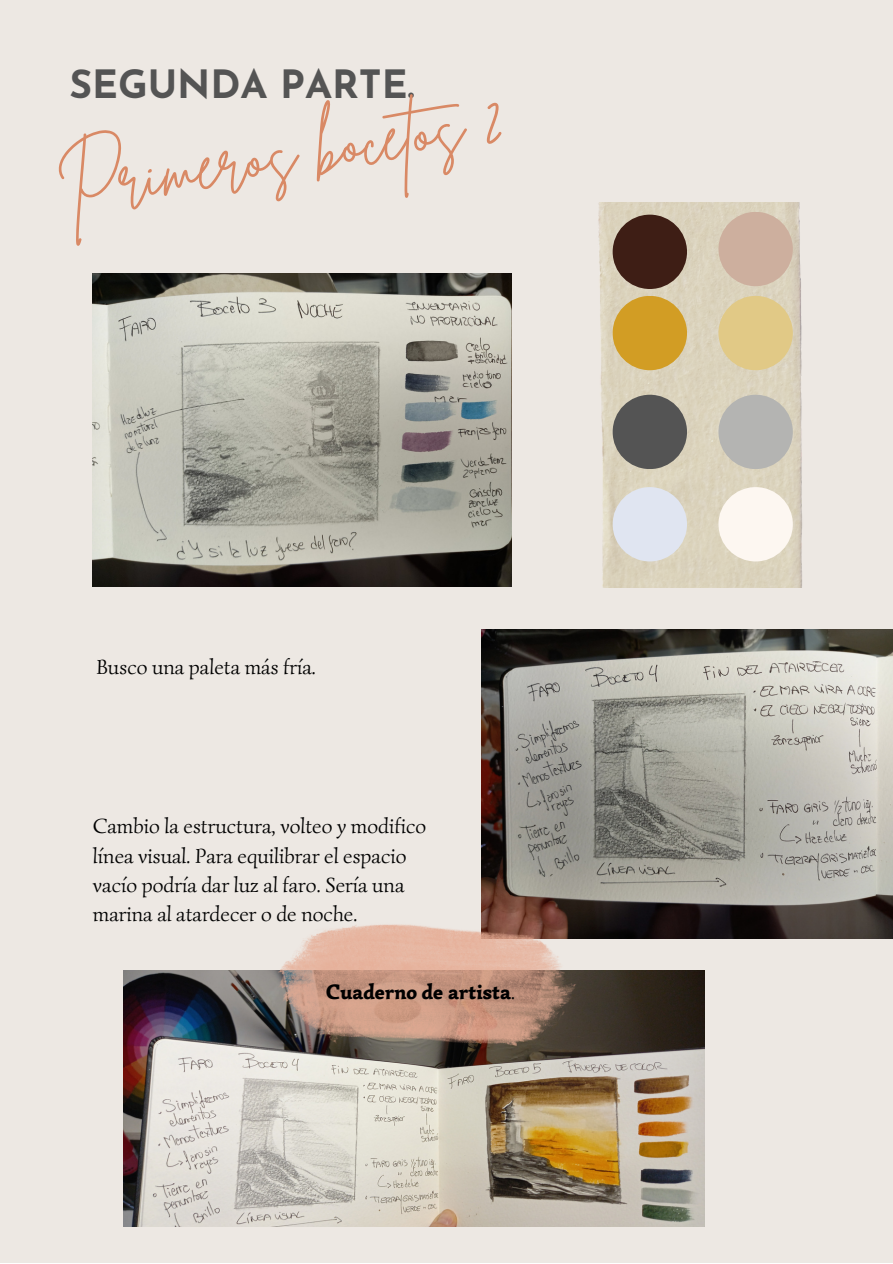
<style>
.page{position:relative;width:893px;height:1264px;background:#fff}
.page>*{position:absolute;margin:0;border:0;box-sizing:border-box;transform-origin:0 0}
.t1{font:69.3px "Brittany Signature";color:#d98965}
.t2{font:700 39px "Josefin Sans";color:#545454}
.t3{font:21px/29.2px "Simonetta";color:#000}
.t4{font:900 21px "Simonetta";color:#000}
.s1{font-weight:400}
</style>
<div class="page">
<div style="left:0;top:0;width:892px;height:1262px;background:#ede8e3"></div>
<img style="left:598px;top:203px;width:204px;height:384px">
<div style="left:612px;top:215px;width:75px;height:74px;background:#3e1e15;border-radius:50%"></div>
<div style="left:718px;top:212px;width:74px;height:74px;background:#cdaf9e;border-radius:50%"></div>
<div style="left:612px;top:296px;width:75px;height:74px;background:#d29d24;border-radius:50%"></div>
<div style="left:718px;top:395px;width:74px;height:74px;background:#b4b4b2;border-radius:50%"></div>
<img style="left:481px;top:630px;width:411px;height:308px">
<img style="left:93px;top:273px;width:418px;height:314px">
<img style="left:123px;top:970px;width:581px;height:256px">
<img style="left:274px;top:915px;width:305px;height:134px">
<div style="left:718px;top:487px;width:74px;height:74px;background:#fdf7f1;border-radius:50%"></div>
<div style="left:612px;top:395px;width:75px;height:74px;background:#545454;border-radius:50%"></div>
<div style="left:718px;top:296px;width:74px;height:74px;background:#e1c986;border-radius:50%"></div>
<div style="left:612px;top:487px;width:75px;height:74px;background:#e0e5f1;border-radius:50%"></div>
<h2 class="t2" style="left:69px;top:68px;width:346px">SEGUNDA PARTE.</h2>
<h1 class="t1" style="left:51px;top:143px;width:450px;rotate:-9deg">Primeros bocetos 2</h1>
<p class="t3" style="left:96px;top:652px;width:221px">Busco una paleta más fría.</p>
<p class="t3" style="left:93px;top:811px;width:335px">Cambio la estructura, volteo y modifico línea visual. Para equilibrar el espacio vacío podría dar luz al faro. Sería una marina al atardecer o de noche.</p>
<p class="t4" style="left:326px;top:978px;width:191px">Cuaderno de artista<span class="s1">.</span></p>
</div>
